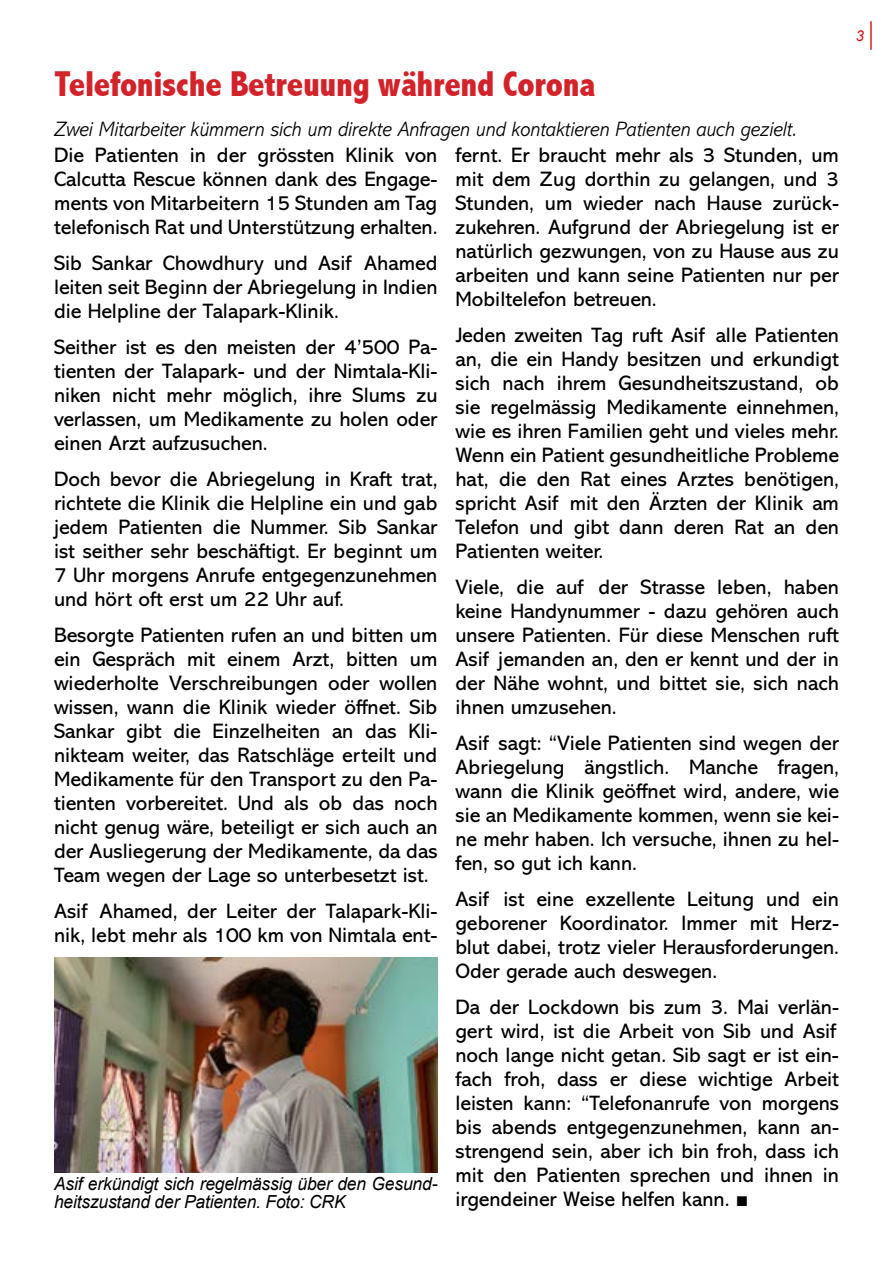
<style>
.page{position:relative;width:893px;height:1263px;background:#fff}
.page>*{position:absolute;margin:0;border:0;box-sizing:border-box;transform-origin:0 0}
.t1{font:800 condensed 36px "Abadi";letter-spacing:-.01em;color:#d2232a}
.t2{font:21px/24px "Abadi MT Std";color:#000;text-align:justify}
.t3{font:italic 300 21px "Abadi MT Std";letter-spacing:-.01em;color:#000}
.t4{font:italic 18px/18px "Arial";letter-spacing:-.01em;color:#000}
.t5{font:italic 15px "Arial";color:#d01417}
.s1{font-family:"Arial";font-weight:900}
</style>
<div class="page">
<hr style="left:870px;top:21px;width:2px;height:29px;background:#d21f1f">
<img style="left:54px;top:957px;width:383px;height:216px">
<h1 class="t1" style="left:54px;top:63px;width:543px">Telefonische Betreuung während Corona</h1>
<p class="t3" style="left:54px;top:118px;width:745px">Zwei Mitarbeiter kümmern sich um direkte Anfragen und kontaktieren Patienten auch gezielt.</p>
<p class="t2" style="left:54px;top:143px;width:385px">Die Patienten in der grössten Klinik von Calcutta Rescue können dank des Engage&shy;ments von Mitarbeitern 15 Stunden am Tag telefonisch Rat und Unterstützung erhalten.</p>
<p class="t2" style="left:54px;top:251px;width:385px">Sib Sankar Chowdhury und Asif Ahamed leiten seit Beginn der Abriegelung in Indien die Helpline der Talapark-Klinik.</p>
<p class="t2" style="left:54px;top:335px;width:385px">Seither ist es den meisten der 4’500 Pa&shy;tienten der Talapark- und der Nimtala-Kli&shy;niken nicht mehr möglich, ihre Slums zu verlassen, um Medikamente zu holen oder einen Arzt aufzusuchen.</p>
<p class="t2" style="left:54px;top:467px;width:385px">Doch bevor die Abriegelung in Kraft trat, richtete die Klinik die Helpline ein und gab jedem Patienten die Nummer. Sib Sankar ist seither sehr beschäftigt. Er beginnt um 7 Uhr morgens Anrufe entgegenzunehmen und hört oft erst um 22 Uhr auf.</p>
<p class="t2" style="left:54px;top:623px;width:385px">Besorgte Patienten rufen an und bitten um ein Gespräch mit einem Arzt, bitten um wiederholte Verschreibungen oder wollen wissen, wann die Klinik wieder öffnet. Sib Sankar gibt die Einzelheiten an das Kli&shy;nikteam weiter, das Ratschläge erteilt und Medikamente für den Transport zu den Pa&shy;tienten vorbereitet. Und als ob das noch nicht genug wäre, beteiligt er sich auch an der Ausliegerung der Medikamente, da das Team wegen der Lage so unterbesetzt ist.</p>
<p class="t2" style="left:54px;top:899px;width:385px">Asif Ahamed, der Leiter der Talapark-Kli&shy;nik, lebt mehr als 100 km von Nimtala ent-</p>
<p class="t2" style="left:455px;top:143px;width:385px">fernt. Er braucht mehr als 3 Stunden, um mit dem Zug dorthin zu gelangen, und 3<br>Stunden, um wieder nach Hause zurück&shy;zukehren. Aufgrund der Abriegelung ist er natürlich gezwungen, von zu Hause aus zu arbeiten und kann seine Patienten nur per Mobiltelefon betreuen.</p>
<p class="t2" style="left:455px;top:323px;width:385px">Jeden zweiten Tag ruft Asif alle Patienten an, die ein Handy besitzen und erkundigt sich nach ihrem Gesundheitszustand, ob sie regelmässig Medikamente einnehmen, wie es ihren Familien geht und vieles mehr.<br>Wenn ein Patient gesundheitliche Probleme hat, die den Rat eines Arztes benötigen, spricht Asif mit den Ärzten der Klinik am Telefon und gibt dann deren Rat an den Patienten weiter.</p>
<p class="t2" style="left:455px;top:575px;width:385px">Viele, die auf der Strasse leben, haben keine Handynummer - dazu gehören auch unsere Patienten. Für diese Menschen ruft Asif jemanden an, den er kennt und der in der Nähe wohnt, und bittet sie, sich nach ihnen umzusehen.</p>
<p class="t2" style="left:455px;top:731px;width:385px">Asif sagt: “Viele Patienten sind wegen der Abriegelung ängstlich. Manche fragen, wann die Klinik geöffnet wird, andere, wie sie an Medikamente kommen, wenn sie kei&shy;ne mehr haben. Ich versuche, ihnen zu hel&shy;fen, so gut ich kann.</p>
<p class="t2" style="left:455px;top:887px;width:385px">Asif ist eine exzellente Leitung und ein geborener Koordinator. Immer mit Herz&shy;blut dabei, trotz vieler Herausforderungen.<br>Oder gerade auch deswegen.</p>
<p class="t2" style="left:455px;top:995px;width:385px;text-align:left">Da der Lockdown bis zum 3. Mai verlän&shy;gert wird, ist die Arbeit von Sib und Asif noch lange nicht getan. Sib sagt er ist ein&shy;fach froh, dass er diese wichtige Arbeit leisten kann: “Telefonanrufe von morgens bis abends entgegenzunehmen, kann an&shy;strengend sein, aber ich bin froh, dass ich mit den Patienten sprechen und ihnen in irgendeiner Weise helfen kann. <span class="s1">■</span></p>
<p class="t4" style="left:54px;top:1175px;width:385px">Asif erkündigt sich regelmässig über den Gesund&shy;heitszustand der Patienten. Foto: CRK</p>
<p class="t5" style="left:856px;top:26px;width:10px">3</p>
</div>
